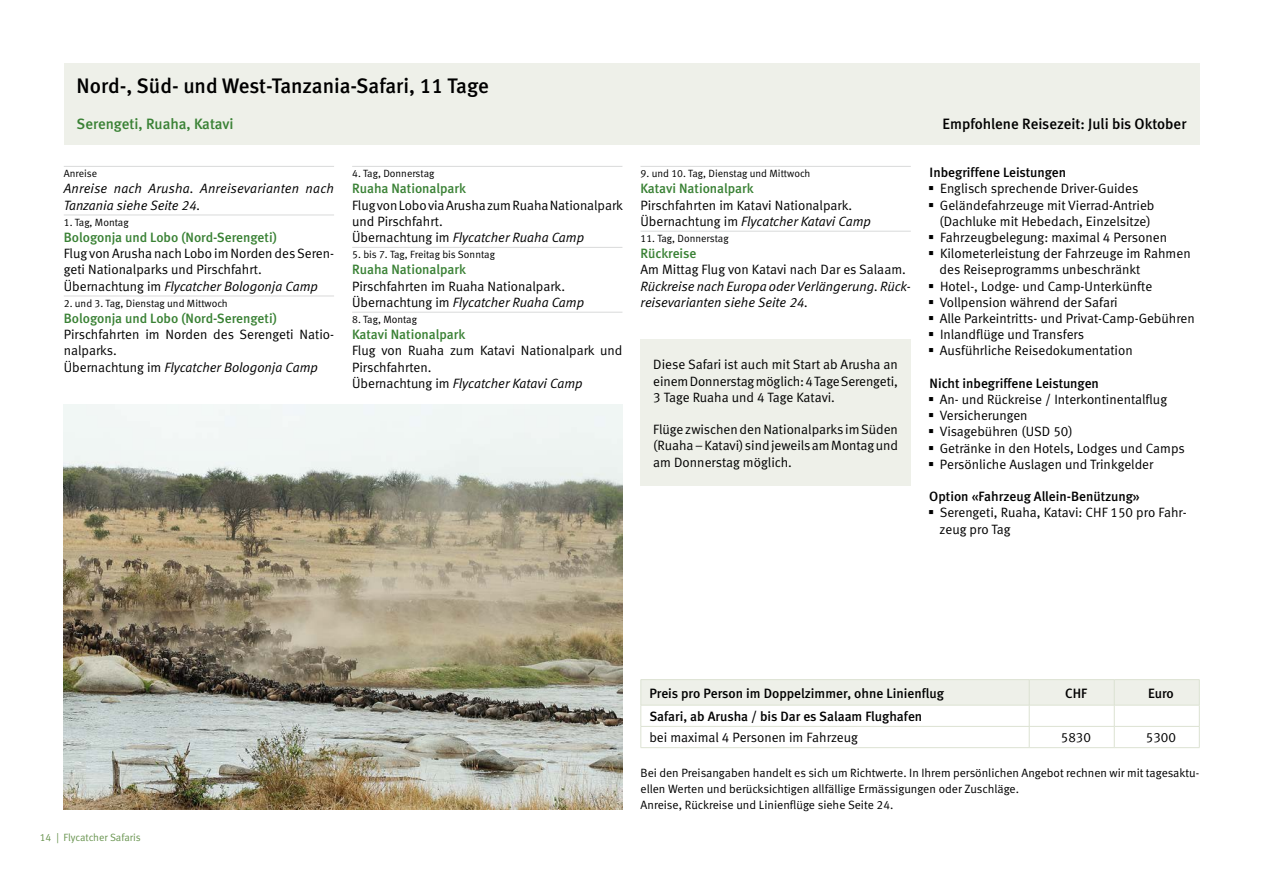
<style>
.page{position:relative;width:1263px;height:893px;background:#fff}
.page>*{position:absolute;margin:0;border:0;box-sizing:border-box;transform-origin:0 0}
.t1{font:21px "Meta Medium LF";color:#000}
.t2{font:15px "Meta Medium LF";color:#000}
.t3{font:15px "Meta Medium LF";color:#398134}
.t4{font:13.5px/16.2px "Meta Normal LF";color:#000}
.t5{font:13.5px "Meta Medium LF";color:#000}
.t6{font:13.5px "Meta Medium LF";color:#398134}
.t7{font:italic 13.5px/16.2px "Meta Normal LF";color:#000}
.t8{font:12px/16.2px "Meta Normal LF";color:#000}
.t9{font:10.5px "Meta Normal LF";color:#000}
.t10{font:10.5px "Meta Normal LF";color:#6a9551}
.s1{font-style:italic}
</style>
<div class="page">
<hr style="left:640px;top:166px;width:271px;height:1px;background:#d9dada">
<hr style="left:640px;top:231px;width:271px;height:1px;background:#d9dada">
<hr style="left:352px;top:166px;width:270px;height:1px;background:#d9dada">
<hr style="left:352px;top:247px;width:270px;height:1px;background:#d9dada">
<hr style="left:352px;top:312px;width:270px;height:1px;background:#d9dada">
<div style="left:64px;top:64px;width:1135px;height:81px;background:#eef0e9"></div>
<hr style="left:64px;top:166px;width:270px;height:1px;background:#d9dada">
<hr style="left:64px;top:215px;width:270px;height:1px;background:#d9dada">
<hr style="left:64px;top:296px;width:270px;height:1px;background:#d9dada">
<hr style="left:1029px;top:747px;width:85px;height:1px;background:#dce2d2">
<hr style="left:1114px;top:747px;width:85px;height:1px;background:#dce2d2">
<hr style="left:1029px;top:679px;width:85px;height:1px;background:#dce2d2">
<hr style="left:1114px;top:679px;width:85px;height:1px;background:#dce2d2">
<hr style="left:641px;top:679px;width:388px;height:1px;background:#dce2d2">
<svg style="left:641px;top:680px;width:559px;height:67px"></svg>
<hr style="left:641px;top:747px;width:388px;height:1px;background:#dce2d2">
<div style="left:640px;top:339px;width:271px;height:147px;background:#eef0e9"></div>
<img style="left:64px;top:404px;width:558px;height:405px">
<h1 class="t1" style="left:77px;top:74px;width:414px">Nord-, Süd- und West-Tanzania-Safari, 11 Tage</h1>
<p class="t3" style="left:77px;top:115px;width:159px">Serengeti, Ruaha, Katavi</p>
<p class="t2" style="left:942px;top:115px;width:245px">Empfohlene Reisezeit: Juli bis Oktober</p>
<p class="t9" style="left:64px;top:167px;width:35px">Anreise</p>
<p class="t7" style="left:64px;top:180px;width:272px">Anreise nach Arusha. Anreisevarianten nach<br>Tanzania siehe Seite 24.</p>
<p class="t9" style="left:64px;top:216px;width:66px">1. Tag, Montag</p>
<p class="t6" style="left:64px;top:229px;width:214px">Bologonja und Lobo (Nord-Serengeti)</p>
<p class="t4" style="left:64px;top:245px;width:270px">Flug von Arusha nach Lobo im Norden des Seren&shy;geti Nationalparks und Pirschfahrt.<br>Übernachtung im <span class="s1">Flycatcher Bologonja Camp</span></p>
<p class="t9" style="left:64px;top:297px;width:166px">2. und 3. Tag, Dienstag und Mittwoch</p>
<p class="t6" style="left:64px;top:310px;width:214px">Bologonja und Lobo (Nord-Serengeti)</p>
<p class="t4" style="left:64px;top:326px;width:272px">Pirschfahrten im Norden des Serengeti Natio&shy;nalparks.<br>Übernachtung im <span class="s1">Flycatcher Bologonja Camp</span></p>
<p class="t5" style="left:929px;top:165px;width:138px">Inbegriffene Leistungen</p>
<p class="t4" style="left:939px;top:180px;width:257px">Englisch sprechende Driver-Guides Geländefahrzeuge mit Vierrad-Antrieb (Dachluke mit Hebedach, Einzelsitze)<br>Fahrzeugbelegung: maximal 4 Personen Kilometerleistung der Fahrzeuge im Rahmen des Reiseprogramms unbeschränkt<br>Hotel-, Lodge- und Camp-Unterkünfte Vollpension während der Safari<br>Alle Parkeintritts- und Privat-Camp-Gebühren Inlandflüge und Transfers<br>Ausführliche Reisedokumentation</p>
<p class="t5" style="left:929px;top:375px;width:171px">Nicht inbegriffene Leistungen</p>
<p class="t4" style="left:940px;top:391px;width:247px">An- und Rückreise / Interkontinentalflug<br>Versicherungen<br>Visagebühren (USD 50)<br>Getränke in den Hotels, Lodges und Camps<br>Persönliche Auslagen und Trinkgelder</p>
<p class="t5" style="left:929px;top:489px;width:212px">Option «Fahrzeug Allein-Benützung»</p>
<p class="t4" style="left:939px;top:504px;width:249px">Serengeti, Ruaha, Katavi: CHF 150 pro Fahr&shy;zeug pro Tag</p>
<p class="t9" style="left:640px;top:167px;width:171px">9. und 10. Tag, Dienstag und Mittwoch</p>
<p class="t6" style="left:640px;top:181px;width:115px">Katavi Nationalpark</p>
<p class="t4" style="left:640px;top:197px;width:232px">Pirschfahrten im Katavi Nationalpark.<br>Übernachtung im <span class="s1">Flycatcher Katavi Camp</span></p>
<p class="t9" style="left:640px;top:232px;width:90px">11. Tag, Donnerstag</p>
<p class="t6" style="left:640px;top:246px;width:57px">Rückreise</p>
<p class="t4" style="left:640px;top:261px;width:267px">Am Mittag Flug von Katavi nach Dar es Salaam.</p>
<p class="t7" style="left:640px;top:278px;width:272px">Rückreise nach Europa oder Verlängerung. Rück&shy;reisevarianten siehe Seite 24.</p>
<p class="t9" style="left:352px;top:167px;width:84px">4. Tag, Donnerstag</p>
<p class="t6" style="left:352px;top:181px;width:115px">Ruaha Nationalpark</p>
<p class="t4" style="left:352px;top:197px;width:272px">Flug von Lobo via Arusha zum Ruaha Nationalpark und Pirschfahrt.<br>Übernachtung im <span class="s1">Flycatcher Ruaha Camp</span></p>
<p class="t9" style="left:352px;top:248px;width:144px">5. bis 7. Tag, Freitag bis Sonntag</p>
<p class="t6" style="left:352px;top:262px;width:115px">Ruaha Nationalpark</p>
<p class="t4" style="left:352px;top:278px;width:234px">Pirschfahrten im Ruaha Nationalpark.<br>Übernachtung im <span class="s1">Flycatcher Ruaha Camp</span></p>
<p class="t9" style="left:352px;top:313px;width:66px">8. Tag, Montag</p>
<p class="t6" style="left:352px;top:327px;width:115px">Katavi Nationalpark</p>
<p class="t4" style="left:352px;top:342px;width:272px">Flug von Ruaha zum Katavi Nationalpark und<br>Pirschfahrten.<br>Übernachtung im <span class="s1">Flycatcher Katavi Camp</span></p>
<p class="t4" style="left:653px;top:356px;width:246px;text-align:justify">Diese Safari ist auch mit Start ab Arusha an einem Donnerstag möglich: 4 Tage Serengeti, 3 Tage Ruaha und 4 Tage Katavi.</p>
<p class="t4" style="left:653px;top:421px;width:246px;text-align:justify">Flüge zwischen den Nationalparks im Süden (Ruaha–Katavi) sind jeweils am Montag und am Donnerstag möglich.</p>
<p class="t10" style="left:40px;top:832px;width:102px">14 | Flycatcher Safaris</p>
<p class="t5" style="left:649px;top:685px;width:296px">Preis pro Person im Doppelzimmer, ohne Linienflug</p>
<p class="t5" style="left:1065px;top:685px;width:23px">CHF</p>
<p class="t5" style="left:1148px;top:685px;width:27px">Euro</p>
<p class="t5" style="left:649px;top:708px;width:274px">Safari, ab Arusha / bis Dar es Salaam Flughafen</p>
<p class="t4" style="left:649px;top:729px;width:210px">bei maximal 4 Personen im Fahrzeug</p>
<p class="t4" style="left:1061px;top:729px;width:32px">5830</p>
<p class="t4" style="left:1146px;top:729px;width:32px">5300</p>
<p class="t8" style="left:641px;top:764px;width:560px">Bei den Preisangaben handelt es sich um Richtwerte. In Ihrem persönlichen Angebot rechnen wir mit tagesaktu&shy;ellen Werten und berücksichtigen allfällige Ermässigungen oder Zuschläge.<br>Anreise, Rückreise und Linienflüge siehe Seite 24.</p>
</div>
